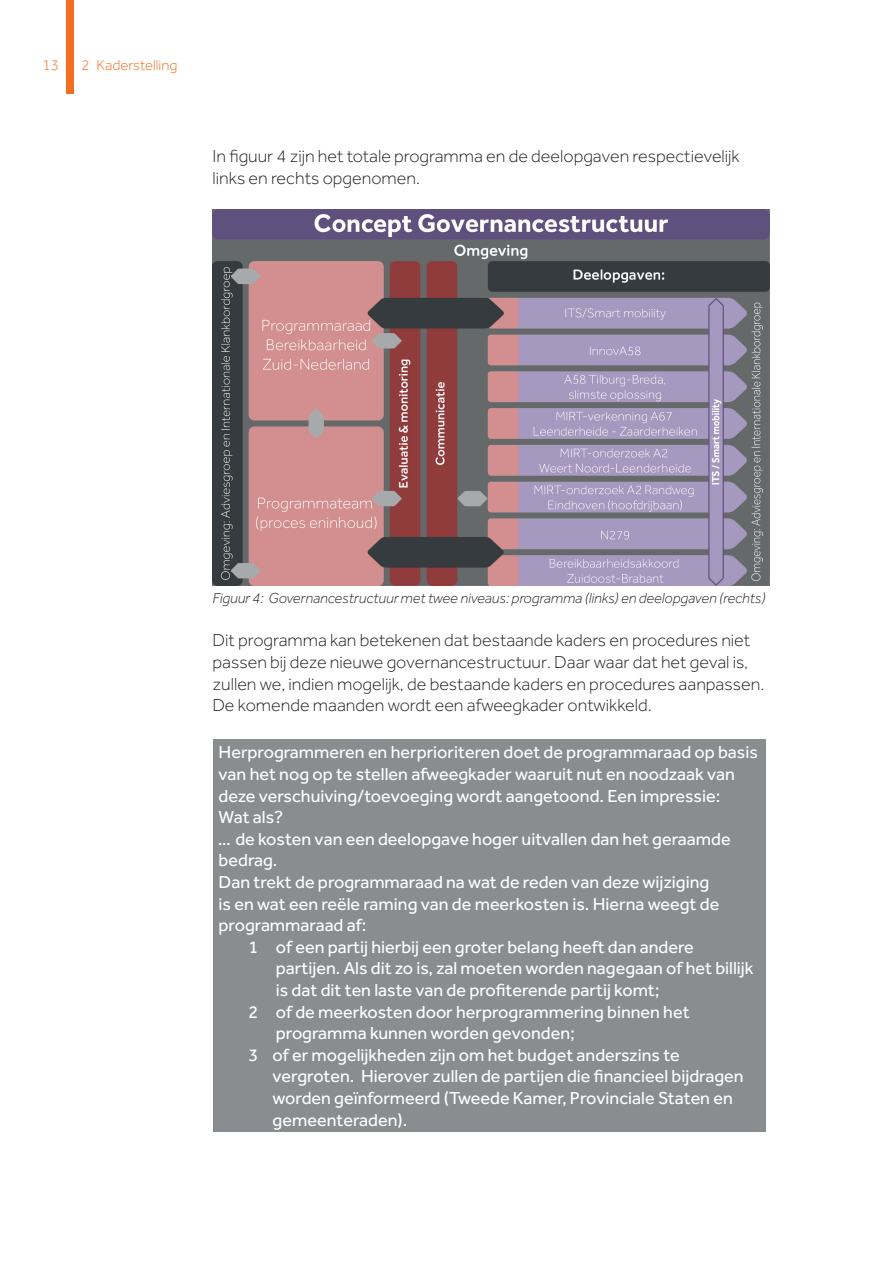
<style>
.page{position:relative;width:893px;height:1263px;background:#fff}
.page>*{position:absolute;margin:0;border:0;box-sizing:border-box;transform-origin:0 0}
.t1{font:18px "Effra";color:#fff}
.t2{font:300 18px/21.6px "Effra";color:#231f20}
.t3{font:italic 300 15px "Effra";color:#231f20}
.t4{font:300 15px "Effra";color:#f36e21}
</style>
<div class="page">
<div style="left:67px;top:0;width:7px;height:94px;background:#f36e21"></div>
<img style="left:213px;top:209px;width:556px;height:376px">
<div style="left:213px;top:739px;width:552px;height:393px;background:#8a8c8f"></div>
<p class="t4" style="left:43px;top:57px;width:18px">13</p>
<p class="t4" style="left:82px;top:57px;width:97px">2 Kaderstelling</p>
<p class="t2" style="left:213px;top:145px;width:529px">In figuur 4 zijn het totale programma en de deelopgaven respectievelijk links en rechts opgenomen.</p>
<p class="t3" style="left:213px;top:590px;width:554px">Figuur 4: Governancestructuur met twee niveaus: programma (links) en deelopgaven (rechts)</p>
<p class="t2" style="left:213px;top:630px;width:553px">Dit programma kan betekenen dat bestaande kaders en procedures niet passen bij deze nieuwe governancestructuur. Daar waar dat het geval is, zullen we, indien mogelijk, de bestaande kaders en procedures aanpassen.<br>De komende maanden wordt een afweegkader ontwikkeld.</p>
<p class="t1" style="left:219px;top:742px;width:541px">Herprogrammeren en herprioriteren doet de programmaraad op basis</p>
<p class="t1" style="left:219px;top:763px;width:518px">van het nog op te stellen afweegkader waaruit nut en noodzaak van</p>
<p class="t1" style="left:219px;top:785px;width:503px">deze verschuiving/toevoeging wordt aangetoond. Een impressie:</p>
<p class="t1" style="left:219px;top:807px;width:66px">Wat als?</p>
<p class="t1" style="left:219px;top:828px;width:513px">… de kosten van een deelopgave hoger uitvallen dan het geraamde</p>
<p class="t1" style="left:219px;top:850px;width:60px">bedrag.</p>
<p class="t1" style="left:219px;top:871px;width:492px">Dan trekt de programmaraad na wat de reden van deze wijziging</p>
<p class="t1" style="left:219px;top:893px;width:502px">is en wat een reële raming van de meerkosten is. Hierna weegt de</p>
<p class="t1" style="left:219px;top:915px;width:149px">programmaraad af:</p>
<p class="t1" style="left:248px;top:936px;width:447px">1   of een partij hierbij een groter belang heeft dan andere</p>
<p class="t1" style="left:276px;top:958px;width:479px">partijen. Als dit zo is, zal moeten worden nagegaan of het billijk</p>
<p class="t1" style="left:276px;top:979px;width:385px">is dat dit ten laste van de profiterende partij komt;</p>
<p class="t1" style="left:248px;top:1001px;width:443px">2   of de meerkosten door herprogrammering binnen het</p>
<p class="t1" style="left:276px;top:1023px;width:300px">programma kunnen worden gevonden;</p>
<p class="t1" style="left:248px;top:1044px;width:433px">3 of er mogelijkheden zijn om het budget anderszins te</p>
<p class="t1" style="left:273px;top:1066px;width:472px">vergroten. Hierover zullen de partijen die financieel bijdragen</p>
<p class="t1" style="left:273px;top:1087px;width:462px">worden geïnformeerd (Tweede Kamer, Provinciale Staten en</p>
<p class="t1" style="left:273px;top:1109px;width:136px">gemeenteraden).</p>
</div>
